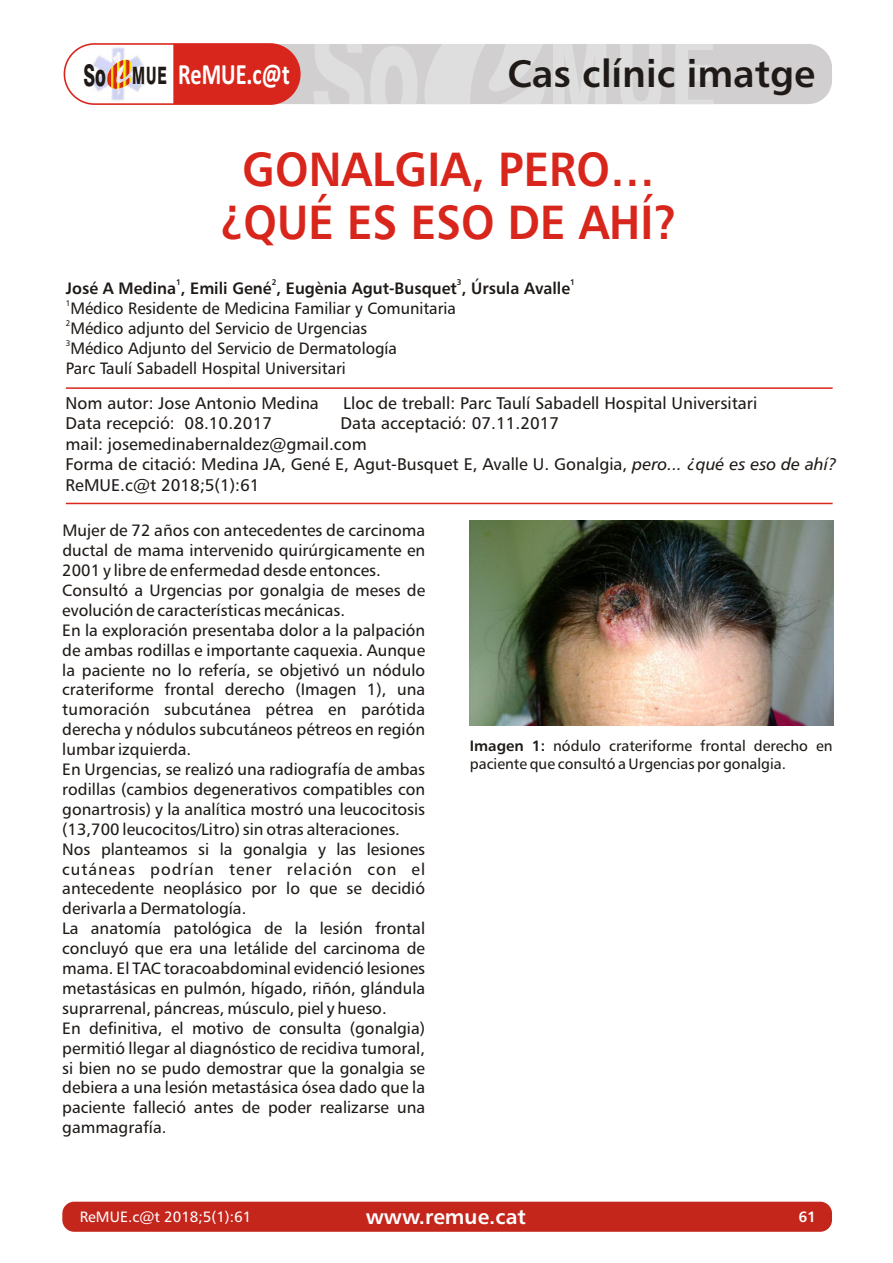
<style>
.page{position:relative;width:893px;height:1263px;background:#fff}
.page>*{position:absolute;margin:0;border:0;box-sizing:border-box;transform-origin:0 0}
.t1{font:48px/53.4px "Humanist 777 BT Roman B,Bold";color:#d9261c;text-align:center;scale:.93 1}
.t2{font:38.25px "Humanist 777 BT Roman B,Bold";color:#1f1a17}
.t3{font:700 29.55px "Calibri";color:#fff;scale:.76 1}
.t4{font:21px "Humanist 777 BT Roman B,Bold";color:#fff}
.t5{font:16.95px/20.5px "Humanist 777 BT Roman B";color:#1f1a17}
.t6{font:16.5px/20px "Humanist 777 BT Roman B";color:#1f1a17}
.t7{font:16.5px "Humanist 777 BT Roman B,Bold";color:#1f1a17}
.t8{font:15px/18.1px "Humanist 777 BT Roman B";color:#1f1a17}
.t9{font:15px "Humanist 777 BT Roman B";color:#fff}
.t10{font:15px "Humanist 777 BT Roman B,Bold";color:#fff}
.t11{font:8.25px "Humanist 777 BT Roman B,Bold";color:#1f1a17}
.t12{font:8.25px "Humanist 777 BT Roman B";color:#1f1a17}
.s1{font-family:"Swiss 721 BT";font-weight:800;font-size:29.85px;color:#1f1a17}
.s2{font-family:"Swiss 721 BT";font-weight:800;font-size:24px;color:#1f1a17}
.s3{font-family:"Humanist 777 BT Roman B,Italic"}
.s4{font-family:"Humanist 777 BT Roman B,Bold"}
</style>
<div class="page">
<hr style="left:66px;top:387px;width:767px;height:2px;background:#d9261c">
<hr style="left:66px;top:503px;width:767px;height:1px;background:#d9261c">
<div style="left:62px;top:1202px;width:770px;height:30px;background:#c4261c;border-radius:12px"></div>
<svg style="left:64px;top:43px;width:768px;height:62px;background:#dcbcba"></svg>
<img style="left:470px;top:520px;width:363px;height:205px">
<h3 class="t3" style="left:83px;top:62px;width:273px"><span class="s1">So</span> <span class="s2">MUE</span> ReMUE.c@t</h3>
<h2 class="t2" style="left:507px;top:58px;width:309px">Cas clínic imatge</h2>
<h1 class="t1" style="left:220px;top:147px;width:494px">GONALGIA, PERO… ¿QUÉ ES ESO DE AHÍ?</h1>
<p class="t7" style="left:66px;top:281px;width:506px">José A Medina , Emili Gené , Eugènia Agut-Busquet , Úrsula Avalle</p>
<p class="t12" style="left:66px;top:299px;width:6px">1</p>
<p class="t6" style="left:70px;top:299px;width:387px">Médico Residente de Medicina Familiar y Comunitaria</p>
<p class="t12" style="left:66px;top:319px;width:6px">2</p>
<p class="t6" style="left:70px;top:320px;width:298px">Médico adjunto del Servicio de Urgencias</p>
<p class="t12" style="left:66px;top:339px;width:6px">3</p>
<p class="t11" style="left:176px;top:279px;width:6px">1</p>
<p class="t11" style="left:272px;top:279px;width:6px">2</p>
<p class="t11" style="left:457px;top:279px;width:6px">3</p>
<p class="t11" style="left:570px;top:279px;width:6px">1</p>
<p class="t6" style="left:66px;top:340px;width:333px">Médico Adjunto del Servicio de Dermatología<br>Parc Taulí Sabadell Hospital Universitari</p>
<p class="t5" style="left:66px;top:394px;width:255px">Nom autor: Jose Antonio Medina</p>
<p class="t5" style="left:343px;top:394px;width:415px">Lloc de treball: Parc Taulí Sabadell Hospital Universitari</p>
<p class="t5" style="left:66px;top:415px;width:208px">Data recepció: 08.10.2017</p>
<p class="t5" style="left:66px;top:415px;width:773px;text-indent:275px">Data acceptació: 07.11.2017<br>mail: josemedinabernaldez@gmail.com<br>Forma de citació: Medina JA, Gené E, Agut-Busquet E, Avalle U. Gonalgia, <span class="s3">pero... ¿qué es eso de ahí?<br></span>ReMUE.c@t 2018;5(1):61</p>
<p class="t6" style="left:62px;top:522px;width:364px">Mujer de 72 años con antecedentes de carcinoma ductal de mama intervenido quirúrgicamente en 2001 y libre de enfermedad desde entonces.<br>Consultó a Urgencias por gonalgia de meses de evolución de características mecánicas.<br>En la exploración presentaba dolor a la palpación de ambas rodillas e importante caquexia. Aunque la paciente no lo refería, se objetivó un nódulo crateriforme frontal derecho (Imagen 1), una tumoración subcutánea pétrea en parótida derecha y nódulos subcutáneos pétreos en región lumbar izquierda.<br>En Urgencias, se realizó una radiografía de ambas rodillas (cambios degenerativos compatibles con gonartrosis) y la analítica mostró una leucocitosis (13,700 leucocitos/Litro) sin otras alteraciones.<br>Nos planteamos si la gonalgia y las lesiones cutáneas podrían tener relación con el antecedente neoplásico por lo que se decidió derivarla a Dermatología.<br>La anatomía patológica de la lesión frontal concluyó que era una letálide del carcinoma de mama. El TAC toracoabdominal evidenció lesiones metastásicas en pulmón, hígado, riñón, glándula suprarrenal, páncreas, músculo, piel y hueso.<br>En definitiva, el motivo de consulta (gonalgia) permitió llegar al diagnóstico de recidiva tumoral, si bien no se pudo demostrar que la gonalgia se debiera a una lesión metastásica ósea dado que la paciente falleció antes de poder realizarse una gammagrafía.</p>
<p class="t8" style="left:470px;top:738px;width:364px"><span class="s4">Imagen 1:</span> nódulo crateriforme frontal derecho en paciente que consultó a Urgencias por gonalgia.</p>
<p class="t9" style="left:80px;top:1210px;width:173px">ReMUE.c@t 2018;5(1):61</p>
<p class="t4" style="left:366px;top:1208px;width:162px">www.remue.cat</p>
<p class="t10" style="left:798px;top:1210px;width:19px">61</p>
</div>
